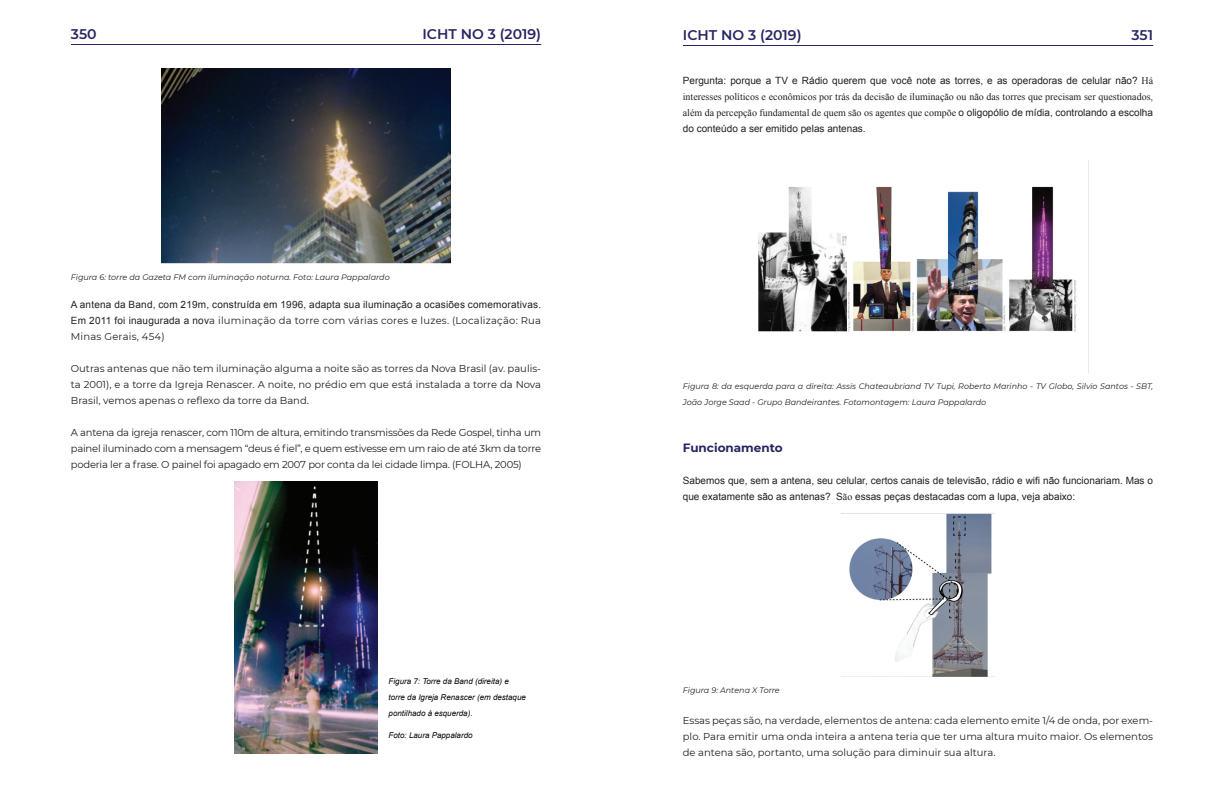
<style>
.page{position:relative;width:1224px;height:792px;background:#fff}
.page>*{position:absolute;margin:0;border:0;box-sizing:border-box;transform-origin:0 0}
.t1{font:600 14px "Montserrat";color:#282562}
.t2{font:700 12px "Montserrat";color:#282562}
.t3{font:10px/16px "Montserrat";color:#231f20;text-align:justify}
.t4{font:10px/16px "Arial";color:#231f20}
.t5{font:10px/16px "Times New Roman";color:#231f20}
.t6{font:10px/16px "Montserrat";letter-spacing:.02em;color:#231f20}
.t7{font:10px "Arial";letter-spacing:.02em;color:#231f20}
.t8{font:italic 8px/16px "Montserrat";color:#231f20}
.t9{font:italic 8px/16px "Arial";color:#040503}
.s1{font-family:"Times New Roman"}
.s2{font-family:"Arial"}
</style>
<div class="page">
<hr style="left:71px;top:44px;width:470px;height:1px;background:#282562">
<hr style="left:683px;top:45px;width:470px;height:1px;background:#282562">
<img style="left:758px;top:160px;width:331px;height:213px">
<img style="left:842px;top:513px;width:152px;height:164px">
<img style="left:161px;top:68px;width:290px;height:196px">
<img style="left:234px;top:481px;width:144px;height:272px">
<h1 class="t1" style="left:71px;top:24px;width:27px">350</h1>
<h1 class="t1" style="left:422px;top:24px;width:120px">ICHT NO 3 (2019)</h1>
<h1 class="t1" style="left:683px;top:25px;width:120px">ICHT NO 3 (2019)</h1>
<h1 class="t1" style="left:1131px;top:25px;width:23px">351</h1>
<p class="t4" style="left:683px;top:73px;width:472px">Pergunta: porque a TV e Rádio querem que você note as torres, e as operadoras de celular não? <span class="s1">Há</span></p>
<p class="t5" style="left:683px;top:89px;width:472px">interesses políticos e econômicos por trás da decisão de iluminação ou não das torres que precisam ser questionados, além da percepção fundamental de quem são os agentes que compõe <span class="s2">o oligopólio de mídia, controlando a escolha</span></p>
<p class="t4" style="left:683px;top:121px;width:184px">do conteúdo a ser emitido pelas antenas.</p>
<p class="t8" style="left:71px;top:269px;width:320px">Figura 6: torre da Gazeta FM com iluminação noturna. Foto: Laura Pappalardo</p>
<p class="t7" style="left:71px;top:298px;width:472px">A antena da Band, com 219m, construída em 1996, adapta sua iluminação a ocasiões comemorativas.</p>
<p class="t6" style="left:71px;top:312px;width:472px"><span class="s2">Em 2011 foi inaugurada a nov</span>a iluminação da torre com várias cores e luzes. (Localização: Rua<br>Minas Gerais, 454)</p>
<p class="t3" style="left:71px;top:360px;width:472px">Outras antenas que não tem iluminação alguma a noite são as torres da Nova Brasil (av. paulis&shy;ta 2001), e a torre da Igreja Renascer. A noite, no prédio em que está instalada a torre da Nova Brasil, vemos apenas o reflexo da torre da Band.</p>
<p class="t3" style="left:71px;top:424px;width:472px">A antena da igreja renascer, com 110m de altura, emitindo transmissões da Rede Gospel, tinha um painel iluminado com a mensagem “deus é fiel”, e quem estivesse em um raio de até 3km da torre poderia ler a frase. O painel foi apagado em 2007 por conta da lei cidade limpa. (FOLHA, 2005)</p>
<p class="t9" style="left:389px;top:673px;width:139px">Figura 7: Torre da Band (direita) e torre da Igreja Renascer (em destaque pontilhado à esquerda).</p>
<p class="t9" style="left:389px;top:727px;width:86px">Foto: Laura Pappalardo</p>
<p class="t8" style="left:683px;top:378px;width:472px">Figura 8: da esquerda para a direita: Assis Chateaubriand TV Tupi, Roberto Marinho - TV Globo, Silvio Santos - SBT,<br>João Jorge Saad - Grupo Bandeirantes. Fotomontagem: Laura Pappalardo</p>
<p class="t2" style="left:683px;top:439px;width:101px">Funcionamento</p>
<p class="t4" style="left:683px;top:473px;width:472px">Sabemos que, sem a antena, seu celular, certos canais de televisão, rádio e wifi não funcionariam. Mas o que exatamente são as antenas? S<span class="s1">ão</span> essas peças destacadas com a lupa, veja abaixo:</p>
<p class="t8" style="left:683px;top:682px;width:98px">Figura 9: Antena X Torre</p>
<p class="t3" style="left:683px;top:712px;width:472px">Essas peças são, na verdade, elementos de antena: cada elemento emite 1/4 de onda, por exem&shy;plo. Para emitir uma onda inteira a antena teria que ter uma altura muito maior. Os elementos de antena são, portanto, uma solução para diminuir sua altura.</p>
</div>
